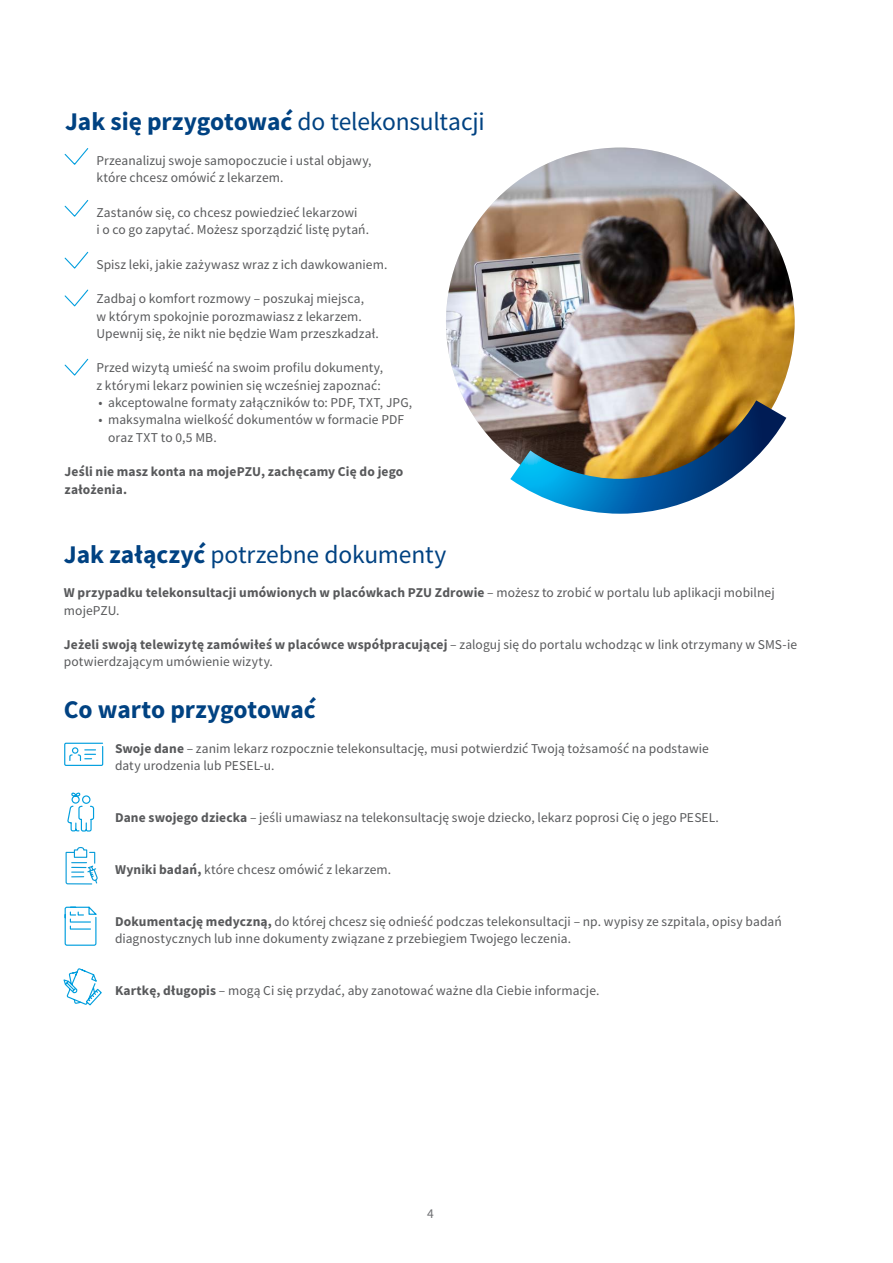
<style>
.page{position:relative;width:893px;height:1263px;background:#fff}
.page>*{position:absolute;margin:0;border:0;box-sizing:border-box;transform-origin:0 0}
.t1{font:700 25.5px "Source Sans Pro";letter-spacing:-.005em;color:#004282}
.t2{font:25.5px "Source Sans Pro";letter-spacing:-.005em;color:#004282}
.t3{font:13.5px/17.2px "Source Sans Pro";letter-spacing:.005em;color:#58595b}
.t4{font:700 13.5px/17.2px "Source Sans Pro";letter-spacing:.01em;color:#58595b}
.t5{font:13.5px "Source Sans Pro";color:#6d6e71}
.s1{font-weight:400}
.s2{font-weight:700}
</style>
<div class="page">
<svg style="left:64px;top:742px;width:40px;height:24px"></svg>
<svg style="left:67px;top:792px;width:28px;height:40px"></svg>
<svg style="left:65px;top:847px;width:33px;height:38px"></svg>
<svg style="left:64px;top:906px;width:33px;height:40px"></svg>
<svg style="left:63px;top:968px;width:39px;height:38px"></svg>
<svg style="left:64px;top:148px;width:25px;height:17px"></svg>
<svg style="left:64px;top:200px;width:25px;height:17px"></svg>
<svg style="left:64px;top:251px;width:25px;height:18px"></svg>
<svg style="left:64px;top:289px;width:25px;height:18px"></svg>
<svg style="left:64px;top:358px;width:25px;height:18px"></svg>
<img style="left:446px;top:148px;width:349px;height:309px">
<img style="left:510px;top:400px;width:276px;height:114px">
<h1 class="t1" style="left:65px;top:105px;width:421px">Jak się przygotować <span class="s1">do telekonsultacji</span></h1>
<p class="t3" style="left:96px;top:152px;width:277px">Przeanalizuj swoje samopoczucie i ustal objawy, które chcesz omówić z lekarzem.</p>
<p class="t3" style="left:96px;top:204px;width:274px">Zastanów się, co chcesz powiedzieć lekarzowi<br>i o co go zapytać. Możesz sporządzić listę pytań.</p>
<p class="t3" style="left:96px;top:255px;width:293px">Spisz leki, jakie zażywasz wraz z ich dawkowaniem.</p>
<p class="t3" style="left:96px;top:290px;width:284px">Zadbaj o komfort rozmowy – poszukaj miejsca,<br>w którym spokojnie porozmawiasz z lekarzem.<br>Upewnij się, że nikt nie będzie Wam przeszkadzał.</p>
<p class="t3" style="left:96px;top:359px;width:288px">Przed wizytą umieść na swoim profilu dokumenty, z którymi lekarz powinien się wcześniej zapoznać:</p>
<p class="t3" style="left:99px;top:394px;width:315px">• akceptowalne formaty załączników to: PDF, TXT, JPG,</p>
<p class="t3" style="left:108px;top:411px;width:297px;text-indent:-10px">• maksymalna wielkość dokumentów w formacie PDF oraz TXT to 0,5 MB.</p>
<p class="t4" style="left:65px;top:463px;width:340px">Jeśli nie masz konta na mojePZU, zachęcamy Cię do jego założenia.</p>
<h1 class="t2" style="left:64px;top:538px;width:384px"><span class="s2">Jak załączyć</span> potrzebne dokumenty</h1>
<p class="t4" style="left:64px;top:584px;width:712px">W przypadku telekonsultacji umówionych w placówkach PZU Zdrowie <span class="s1">– możesz to zrobić w portalu lub aplikacji mobilnej mojePZU.</span></p>
<p class="t3" style="left:64px;top:636px;width:735px"><span class="s2">Jeżeli swoją telewizytę zamówiłeś w placówce współpracującej</span> – zaloguj się do portalu wchodząc w link otrzymany w SMS-ie potwierdzającym umówienie wizyty.</p>
<h1 class="t1" style="left:64px;top:693px;width:253px">Co warto przygotować</h1>
<p class="t3" style="left:115px;top:740px;width:595px"><span class="s2">Swoje dane</span> – zanim lekarz rozpocznie telekonsultację, musi potwierdzić Twoją tożsamość na podstawie daty urodzenia lub PESEL-u.</p>
<p class="t3" style="left:115px;top:809px;width:605px"><span class="s2">Dane swojego dziecka</span> – jeśli umawiasz na telekonsultację swoje dziecko, lekarz poprosi Cię o jego PESEL.</p>
<p class="t3" style="left:115px;top:861px;width:278px"><span class="s2">Wyniki badań,</span> które chcesz omówić z lekarzem.</p>
<p class="t3" style="left:115px;top:913px;width:668px"><span class="s2">Dokumentację medyczną,</span> do której chcesz się odnieść podczas telekonsultacji – np. wypisy ze szpitala, opisy badań diagnostycznych lub inne dokumenty związane z przebiegiem Twojego leczenia.</p>
<p class="t3" style="left:115px;top:982px;width:486px"><span class="s2">Kartkę, długopis</span> – mogą Ci się przydać, aby zanotować ważne dla Ciebie informacje.</p>
<p class="t5" style="left:427px;top:1205px;width:8px">4</p>
</div>
